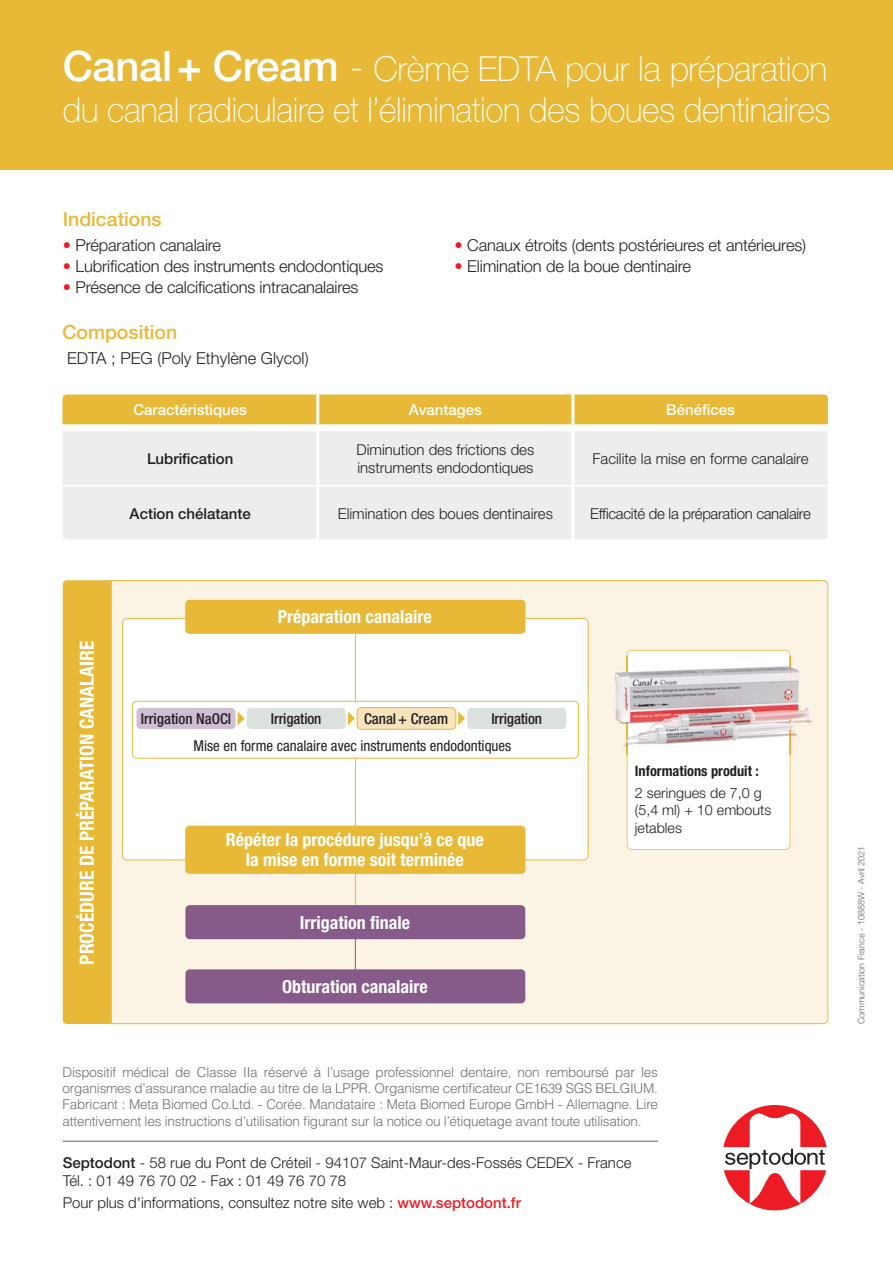
<style>
.page{position:relative;width:893px;height:1264px;background:#fff}
.page>*{position:absolute;margin:0;border:0;box-sizing:border-box;transform-origin:0 0}
.t1{font:100 34.5px/41.4px "Helvetica Neue LT Std";letter-spacing:-.01em;color:#fff}
.t2{font:700 condensed 19.5px "Helvetica Neue LT Std";color:#fff}
.t3{font:500 19.5px "Helvetica Neue LT Std";color:#e7b936}
.t4{font:700 condensed 18px/19.5px "Helvetica Neue LT Std";color:#fff;text-align:center}
.t5{font:300 16.5px "Helvetica Neue LT Std";letter-spacing:-.01em;color:#231f20}
.t6{font:300 15px/18px "Helvetica Neue LT Std";color:#231f20}
.t7{font:condensed 15px "Helvetica Neue LT Std";color:#231f20}
.t8{font:500 condensed 15px "Helvetica Neue LT Std";color:#231f20}
.t9{font:300 15px "Helvetica Neue LT Std";letter-spacing:-.02em;color:#231f20}
.t10{font:500 15px "Helvetica Neue LT Std";color:#fff}
.t11{font:500 15px "Helvetica Neue LT Std";color:#231f20}
.t12{font:300 14.4px/17.2px "Helvetica Neue LT Std";color:#231f20}
.t13{font:700 condensed 14.4px "Helvetica Neue LT Std";color:#231f20}
.t14{font:300 13.5px/16.2px "Helvetica";letter-spacing:-.015em;color:#6d6e70;text-align:justify}
.t15{font:300 9px "Helvetica Neue LT Std";color:#636466}
.s1{font-weight:500;font-size:42px}
.s2{font-size:42px}
.s3{color:#ed1c24}
.s4{font-weight:500}
.s5{font-weight:500;color:#ed1c24}
</style>
<div class="page">
<div style="left:111px;top:580px;width:717px;height:444px;background:#fbf3e4"></div>
<div style="left:123px;top:618px;width:465px;height:242px;background:#fff;border-radius:4px"></div>
<hr style="left:355px;top:634px;width:1px;height:215px;background:#e7b936">
<div style="left:0;top:0;width:893px;height:169px;background:#e7b936"></div>
<div style="left:63px;top:431px;width:765px;height:108px;background:#eceded"></div>
<div style="left:62px;top:394px;width:766px;height:30px;background:#e7b936"></div>
<hr style="left:63px;top:485px;width:253px;height:1px;background:#fff">
<hr style="left:319px;top:485px;width:252px;height:1px;background:#fff">
<hr style="left:574px;top:485px;width:254px;height:1px;background:#fff">
<hr style="left:316px;top:431px;width:3px;height:55px;background:#fff">
<hr style="left:571px;top:431px;width:3px;height:55px;background:#fff">
<hr style="left:316px;top:486px;width:3px;height:54px;background:#fff">
<hr style="left:571px;top:486px;width:3px;height:54px;background:#fff">
<hr style="left:316px;top:394px;width:3px;height:30px;background:#fff">
<hr style="left:571px;top:394px;width:3px;height:30px;background:#fff">
<div style="left:63px;top:580px;width:48px;height:444px;background:#e7b936"></div>
<div style="left:185px;top:600px;width:340px;height:34px;background:#e7b936;border-radius:4px"></div>
<hr style="left:355px;top:856px;width:1px;height:66px;background:#e7b936">
<hr style="left:355px;top:928px;width:1px;height:58px;background:#875b89">
<div style="left:185px;top:825px;width:340px;height:49px;background:#e7b936;border-radius:4px"></div>
<div style="left:185px;top:905px;width:340px;height:34px;background:#875b89;border-radius:4px"></div>
<div style="left:185px;top:969px;width:340px;height:34px;background:#875b89;border-radius:4px"></div>
<svg style="left:723px;top:1105px;width:104px;height:105px"></svg>
<div style="left:132px;top:701px;width:446px;height:57px;background:#fff;border-radius:4px"></div>
<div style="left:132px;top:701px;width:447px;height:57px;border:1px solid #e7b936;border-radius:4px"></div>
<div style="left:357px;top:707px;width:99px;height:22px;background:#f7e4bc;border-radius:4px"></div>
<div style="left:357px;top:707px;width:99px;height:22px;border:1px solid #e7b936;border-radius:4px"></div>
<div style="left:136px;top:708px;width:100px;height:21px;background:#cfbfd4;border-radius:4px"></div>
<div style="left:247px;top:708px;width:99px;height:21px;background:#dbe2de;border-radius:4px"></div>
<div style="left:467px;top:708px;width:99px;height:21px;background:#dbe2de;border-radius:4px"></div>
<svg style="left:238px;top:712px;width:7px;height:13px"></svg>
<svg style="left:348px;top:711px;width:7px;height:14px"></svg>
<svg style="left:458px;top:711px;width:7px;height:14px"></svg>
<svg style="left:627px;top:650px;width:163px;height:199px"></svg>
<img style="left:609px;top:657px;width:212px;height:97px">
<img style="left:627px;top:657px;width:1px;height:97px">
<img style="left:790px;top:657px;width:1px;height:97px">
<hr style="left:63px;top:1140px;width:595px;height:1px;background:#636466">
<h1 class="t1" style="left:63px;top:48px;width:769px"><span class="s1">Canal + Cream</span> <span class="s2">-</span> Crème EDTA pour la préparation du canal radiculaire et l’élimination des boues dentinaires</h1>
<h2 class="t3" style="left:63px;top:212px;width:100px">Indications</h2>
<p class="t5" style="left:63px;top:239px;width:160px"><span class="s3">•</span> Préparation canalaire</p>
<p class="t5" style="left:63px;top:260px;width:322px"><span class="s3">•</span> Lubrification des instruments endodontiques</p>
<p class="t5" style="left:63px;top:281px;width:297px"><span class="s3">•</span> Présence de calcifications intracanalaires</p>
<h2 class="t3" style="left:62px;top:325px;width:116px">Composition</h2>
<p class="t5" style="left:67px;top:352px;width:243px">EDTA ; PEG (Poly Ethylène Glycol)</p>
<p class="t5" style="left:454px;top:239px;width:353px"><span class="s3">•</span> Canaux étroits (dents postérieures et antérieures)</p>
<p class="t5" style="left:454px;top:260px;width:238px"><span class="s3">•</span> Elimination de la boue dentinaire</p>
<p class="t10" style="left:133px;top:404px;width:115px">Caractéristiques</p>
<p class="t10" style="left:409px;top:404px;width:74px">Avantages</p>
<p class="t10" style="left:666px;top:404px;width:70px">Bénéfices</p>
<p class="t11" style="left:147px;top:453px;width:88px">Lubrification</p>
<p class="t6" style="left:356px;top:442px;width:179px">Diminution des frictions des instruments endodontiques</p>
<p class="t6" style="left:592px;top:451px;width:217px">Facilite la mise en forme canalaire</p>
<p class="t11" style="left:130px;top:508px;width:123px">Action chélatante</p>
<p class="t6" style="left:338px;top:506px;width:217px">Elimination des boues dentinaires</p>
<p class="t9" style="left:590px;top:508px;width:222px">Efficacité de la préparation canalaire</p>
<h2 class="t2" style="left:80px;top:964px;width:325px;rotate:-90deg">PROCÉDURE DE PRÉPARATION CANALAIRE</h2>
<h3 class="t4" style="left:278px;top:609px;width:155px">Préparation canalaire</h3>
<p class="t8" style="left:141px;top:710px;width:92px">Irrigation NaOCl</p>
<p class="t8" style="left:271px;top:710px;width:52px">Irrigation</p>
<p class="t8" style="left:364px;top:710px;width:86px">Canal + Cream</p>
<p class="t8" style="left:491px;top:710px;width:52px">Irrigation</p>
<p class="t7" style="left:194px;top:737px;width:319px">Mise en forme canalaire avec instruments endodontiques</p>
<h3 class="t4" style="left:226px;top:832px;width:260px">Répéter la procédure jusqu’à ce que la mise en forme soit terminée</h3>
<h3 class="t4" style="left:300px;top:914px;width:112px">Irrigation finale</h3>
<h3 class="t4" style="left:282px;top:978px;width:147px">Obturation canalaire</h3>
<p class="t13" style="left:635px;top:766px;width:125px">Informations produit :</p>
<p class="t12" style="left:635px;top:786px;width:138px">2 seringues de 7,0 g (5,4 ml) + 10 embouts jetables</p>
<p class="t14" style="left:63px;top:1065px;width:597px">Dispositif médical de Classe IIa réservé à l’usage professionnel dentaire, non remboursé par les organismes d’assurance maladie au titre de la LPPR. Organisme certificateur CE1639 SGS BELGIUM.<br>Fabricant : Meta Biomed Co.Ltd. - Corée. Mandataire : Meta Biomed Europe GmbH - Allemagne. Lire attentivement les instructions d’utilisation figurant sur la notice ou l’étiquetage avant toute utilisation.</p>
<p class="t6" style="left:63px;top:1155px;width:570px"><span class="s4">Septodont</span> - 58 rue du Pont de Créteil - 94107 Saint-Maur-des-Fossés CEDEX - France<br>Tél. : 01 49 76 70 02 - Fax : 01 49 76 70 78</p>
<p class="t6" style="left:63px;top:1195px;width:460px">Pour plus d'informations, consultez notre site web : <span class="s5">www.septodont. fr</span></p>
<p class="t15" style="left:858px;top:1024px;width:180px;rotate:-90deg">Communication France - 10888W - Avril 2021</p>
</div>
